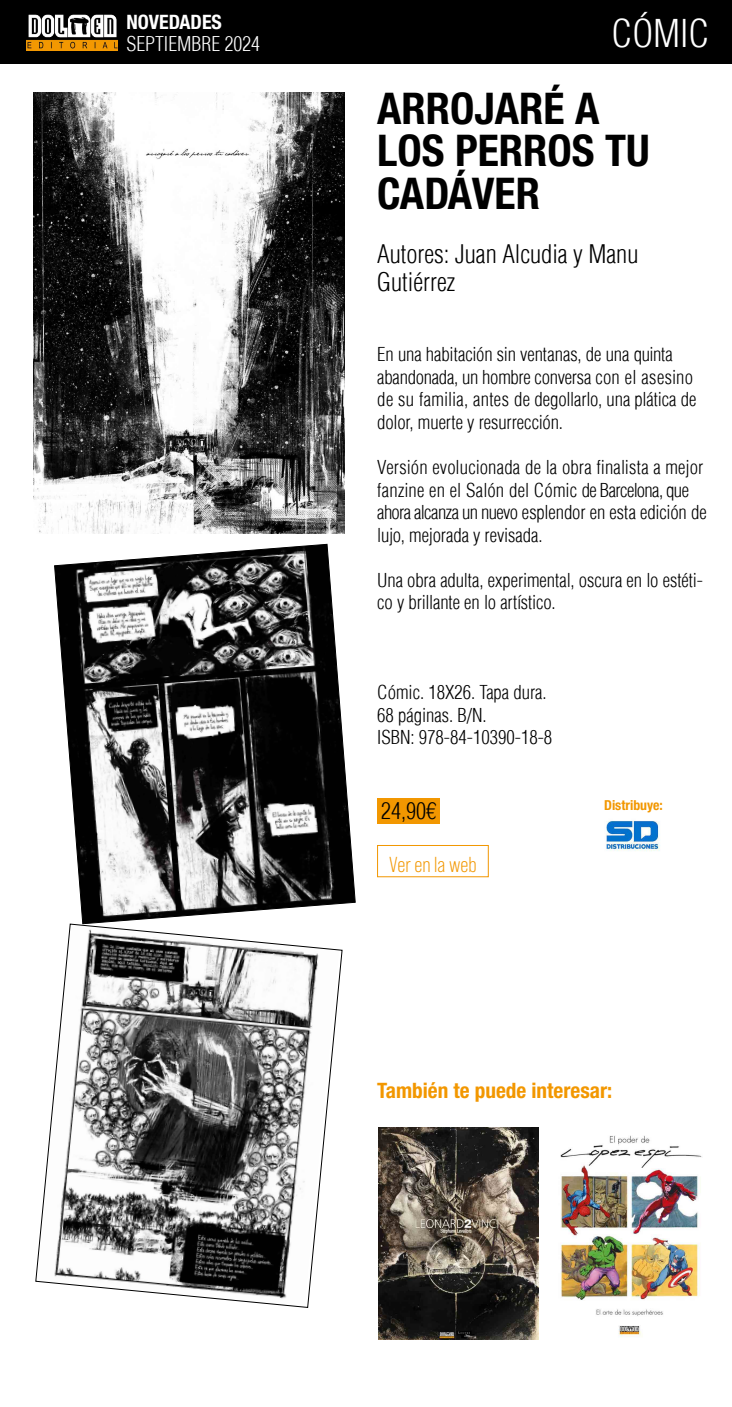
<style>
.page{position:relative;width:732px;height:1407px;background:#fff}
.page>*{position:absolute;margin:0;border:0;box-sizing:border-box;transform-origin:0 0}
.t1{font:700 condensed 43.75px/42.5px "Helvetica Neue LT Std";color:#000}
.t2{font:300 condensed 37.44px "Helvetica LT";color:#fff}
.t3{font:300 condensed 25px/28.8px "Helvetica LT";color:#000}
.t4{font:300 condensed 22.5px "Helvetica LT";color:#000}
.t5{font:21.62px "Bebas Neue Pro";color:#f29700}
.t6{font:700 condensed 21.25px "Helvetica Neue LT Std";color:#f29700}
.t7{font:300 condensed 19.88px "Helvetica LT";color:#fff}
.t8{font:700 condensed 19.88px "Helvetica Neue LT Std";color:#fff}
.t9{font:300 condensed 18.75px/22.5px "Helvetica LT";color:#000}
.t10{font:700 condensed 13.75px "Helvetica Neue LT Std";color:#f29700}
</style>
<div class="page">
<div style="left:0;top:0;width:731px;height:64px;background:#000"></div>
<img style="left:26px;top:14px;width:91px;height:36px">
<div style="left:377px;top:798px;width:62px;height:25px;background:#f29700"></div>
<div style="left:377px;top:845px;width:111px;height:32px;border:1px solid #f29700"></div>
<img style="left:606px;top:820px;width:54px;height:31px">
<img style="left:33px;top:93px;width:311px;height:440px">
<svg style="left:54px;top:544px;width:301px;height:379px"></svg>
<svg style="left:35px;top:923px;width:307px;height:384px"></svg>
<img style="left:378px;top:1127px;width:160px;height:212px">
<img style="left:560px;top:1135px;width:142px;height:203px">
<p class="t8" style="left:126px;top:10px;width:97px">NOVEDADES</p>
<p class="t7" style="left:126px;top:31px;width:135px">SEPTIEMBRE 2024</p>
<h2 class="t2" style="left:611px;top:10px;width:99px">CÓMIC</h2>
<h1 class="t1" style="left:377px;top:86px;width:274px">ARROJARÉ A<br>LOS PERROS TU<br>CADÁVER</h1>
<h3 class="t3" style="left:377px;top:239px;width:263px">Autores: Juan Alcudia y Manu<br>Gutiérrez</h3>
<p class="t9" style="left:377px;top:343px;width:320px">En una habitación sin ventanas, de una quinta abandonada, un hombre conversa con el asesino de su familia, antes de degollarlo, una plática de dolor, muerte y resurrección.</p>
<p class="t9" style="left:377px;top:456px;width:331px">Versión evolucionada de la obra finalista a mejor fanzine en el Salón del Cómic de Barcelona, que ahora alcanza un nuevo esplendor en esta edición de lujo, mejorada y revisada.</p>
<p class="t9" style="left:377px;top:568px;width:327px">Una obra adulta, experimental, oscura en lo estéti&shy;co y brillante en lo artístico.</p>
<p class="t9" style="left:377px;top:681px;width:176px">Cómic. 18X26. Tapa dura.<br>68 páginas. B/N.<br>ISBN: 978-84-10390-18-8</p>
<p class="t4" style="left:381px;top:796px;width:56px">24,90€</p>
<p class="t5" style="left:389px;top:852px;width:89px">Ver en la web</p>
<p class="t10" style="left:603px;top:797px;width:60px">Distribuye:</p>
<p class="t6" style="left:377px;top:1077px;width:236px">También te puede interesar:</p>
</div>
